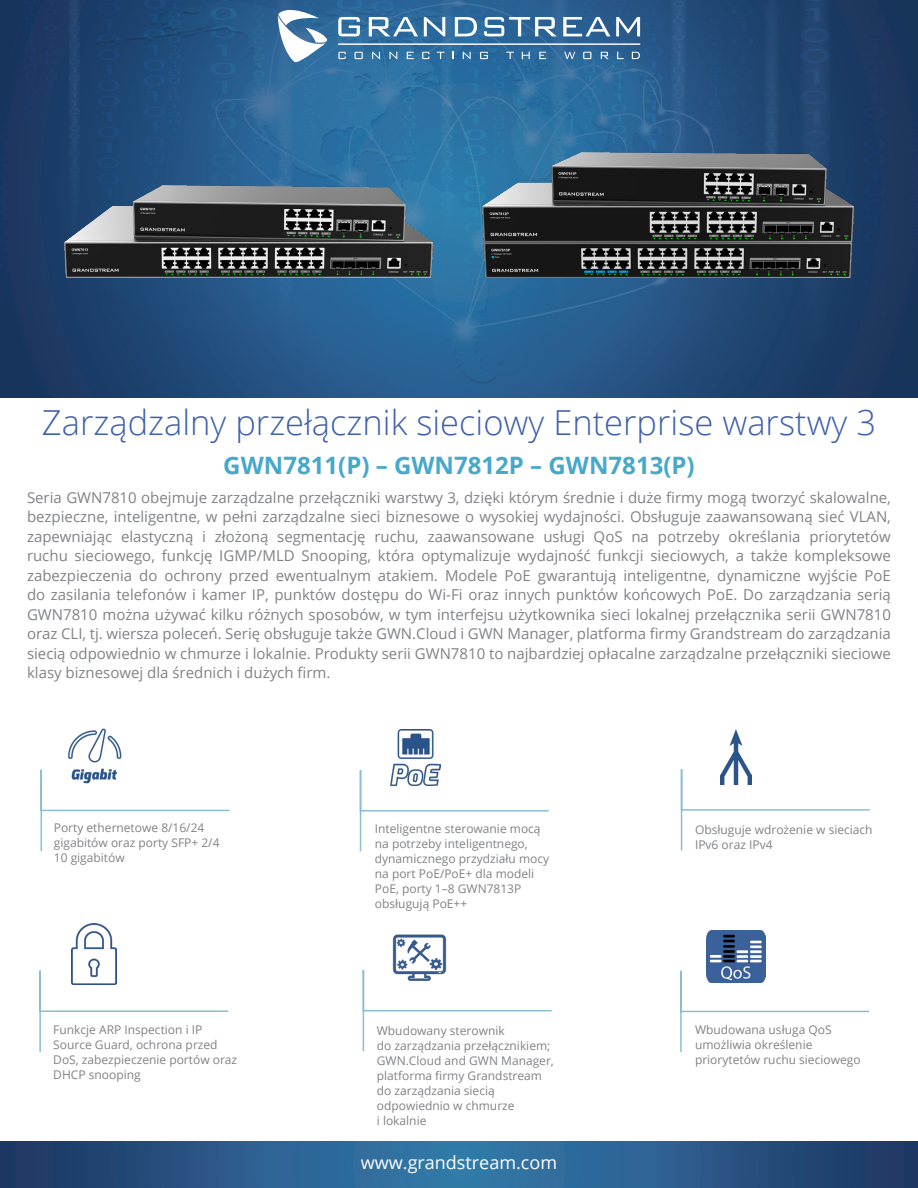
<style>
.page{position:relative;width:918px;height:1188px;background:#fff}
.page>*{position:absolute;margin:0;border:0;box-sizing:border-box;transform-origin:0 0}
.t1{font:300 34.5px "Open Sans";color:#3e60ac}
.t2{font:700 24px "Open Sans";color:#46a8ca}
.t3{font:18px "Open Sans";color:#fff}
.t4{font:15px/19.5px "Open Sans";color:#808285;text-align:justify}
.t5{font:12px/15px "Open Sans";color:#808285}
</style>
<div class="page">
<img style="left:0;top:0;width:918px;height:397px">
<svg style="left:278px;top:10px;width:49px;height:52px"></svg>
<svg style="left:338px;top:17px;width:22px;height:19px"></svg>
<svg style="left:369px;top:17px;width:49px;height:19px"></svg>
<svg style="left:424px;top:17px;width:21px;height:19px"></svg>
<svg style="left:455px;top:17px;width:22px;height:19px"></svg>
<svg style="left:484px;top:17px;width:73px;height:19px"></svg>
<svg style="left:563px;top:17px;width:47px;height:19px"></svg>
<svg style="left:616px;top:17px;width:24px;height:19px"></svg>
<svg style="left:338px;top:52px;width:8px;height:7px"></svg>
<svg style="left:355px;top:52px;width:8px;height:7px"></svg>
<svg style="left:372px;top:52px;width:8px;height:7px"></svg>
<svg style="left:389px;top:52px;width:8px;height:7px"></svg>
<svg style="left:407px;top:52px;width:7px;height:7px"></svg>
<svg style="left:422px;top:52px;width:8px;height:7px"></svg>
<svg style="left:437px;top:52px;width:7px;height:7px"></svg>
<svg style="left:463px;top:52px;width:8px;height:7px"></svg>
<svg style="left:480px;top:52px;width:8px;height:7px"></svg>
<svg style="left:506px;top:52px;width:8px;height:7px"></svg>
<svg style="left:522px;top:52px;width:8px;height:7px"></svg>
<svg style="left:539px;top:52px;width:7px;height:7px"></svg>
<svg style="left:632px;top:52px;width:8px;height:7px"></svg>
<svg style="left:583px;top:52px;width:8px;height:7px"></svg>
<svg style="left:601px;top:52px;width:8px;height:7px"></svg>
<svg style="left:617px;top:52px;width:7px;height:7px"></svg>
<svg style="left:564px;top:52px;width:11px;height:7px"></svg>
<hr style="left:338px;top:44px;width:302px;height:1px;background:#fff">
<svg style="left:0;top:1142px;width:918px;height:46px;background:#295988"></svg>
<svg style="left:40px;top:769px;width:190px;height:82px"></svg>
<img style="left:66px;top:728px;width:56px;height:56px">
<svg style="left:359px;top:769px;width:190px;height:83px"></svg>
<img style="left:390px;top:730px;width:50px;height:55px">
<svg style="left:680px;top:969px;width:190px;height:83px"></svg>
<img style="left:706px;top:931px;width:59px;height:52px">
<svg style="left:680px;top:769px;width:190px;height:82px"></svg>
<img style="left:720px;top:730px;width:32px;height:55px">
<svg style="left:39px;top:969px;width:190px;height:83px"></svg>
<img style="left:72px;top:924px;width:44px;height:61px">
<svg style="left:362px;top:970px;width:190px;height:82px"></svg>
<img style="left:387px;top:934px;width:64px;height:56px">
<img style="left:64px;top:185px;width:368px;height:92px">
<img style="left:483px;top:152px;width:371px;height:125px">
<p class="t1" style="left:42px;top:399px;width:836px">Zarządzalny przełącznik sieciowy Enterprise warstwy 3</p>
<p class="t2" style="left:223px;top:449px;width:473px">GWN7811(P) – GWN7812P – GWN7813(P)</p>
<p class="t4" style="left:27px;top:487px;width:866px">Seria GWN7810 obejmuje zarządzalne przełączniki warstwy 3, dzięki którym średnie i duże firmy mogą tworzyć skalowalne, bezpieczne, inteligentne, w pełni zarządzalne sieci biznesowe o wysokiej wydajności. Obsługuje zaawansowaną sieć VLAN, zapewniając elastyczną i złożoną segmentację ruchu, zaawansowane usługi QoS na potrzeby określania priorytetów ruchu sieciowego, funkcję IGMP/MLD Snooping, która optymalizuje wydajność funkcji sieciowych, a także kompleksowe zabezpieczenia do ochrony przed ewentualnym atakiem. Modele PoE gwarantują inteligentne, dynamiczne wyjście PoE do zasilania telefonów i kamer IP, punktów dostępu do Wi-Fi oraz innych punktów końcowych PoE. Do zarządzania serią GWN7810 można używać kilku różnych sposobów, w tym interfejsu użytkownika sieci lokalnej przełącznika serii GWN7810 oraz CLI, tj. wiersza poleceń. Serię obsługuje także GWN.Cloud i GWN Manager, platforma firmy Grandstream do zarządzania siecią odpowiednio w chmurze i lokalnie. Produkty serii GWN7810 to najbardziej opłacalne zarządzalne przełączniki sieciowe klasy biznesowej dla średnich i dużych firm.</p>
<p class="t5" style="left:54px;top:820px;width:167px">Porty ethernetowe 8/16/24 gigabitów oraz porty SFP+ 2/4<br>10 gigabitów</p>
<p class="t5" style="left:375px;top:821px;width:176px">Inteligentne sterowanie mocą na potrzeby inteligentnego, dynamicznego przydziału mocy na port PoE/PoE+ dla modeli<br>PoE, porty 1–8 GWN7813P obsługują PoE++</p>
<p class="t5" style="left:53px;top:1022px;width:185px">Funkcje ARP Inspection i IP<br>Source Guard, ochrona przed<br>DoS, zabezpieczenie portów oraz<br>DHCP snooping</p>
<p class="t5" style="left:377px;top:1023px;width:129px">Wbudowany sterownik</p>
<p class="t5" style="left:377px;top:1038px;width:179px">do zarządzania przełącznikiem;<br>GWN.Cloud and GWN Manager, platforma firmy Grandstream</p>
<p class="t5" style="left:377px;top:1083px;width:139px">do zarządzania siecią odpowiednio w chmurze i lokalnie</p>
<p class="t3" style="left:361px;top:1151px;width:198px">www.grandstream.com</p>
<p class="t5" style="left:695px;top:822px;width:179px">Obsługuje wdrożenie w sieciach<br>IPv6 oraz IPv4</p>
<p class="t5" style="left:695px;top:1022px;width:167px">Wbudowana usługa QoS umożliwia określenie priorytetów ruchu sieciowego</p>
</div>
